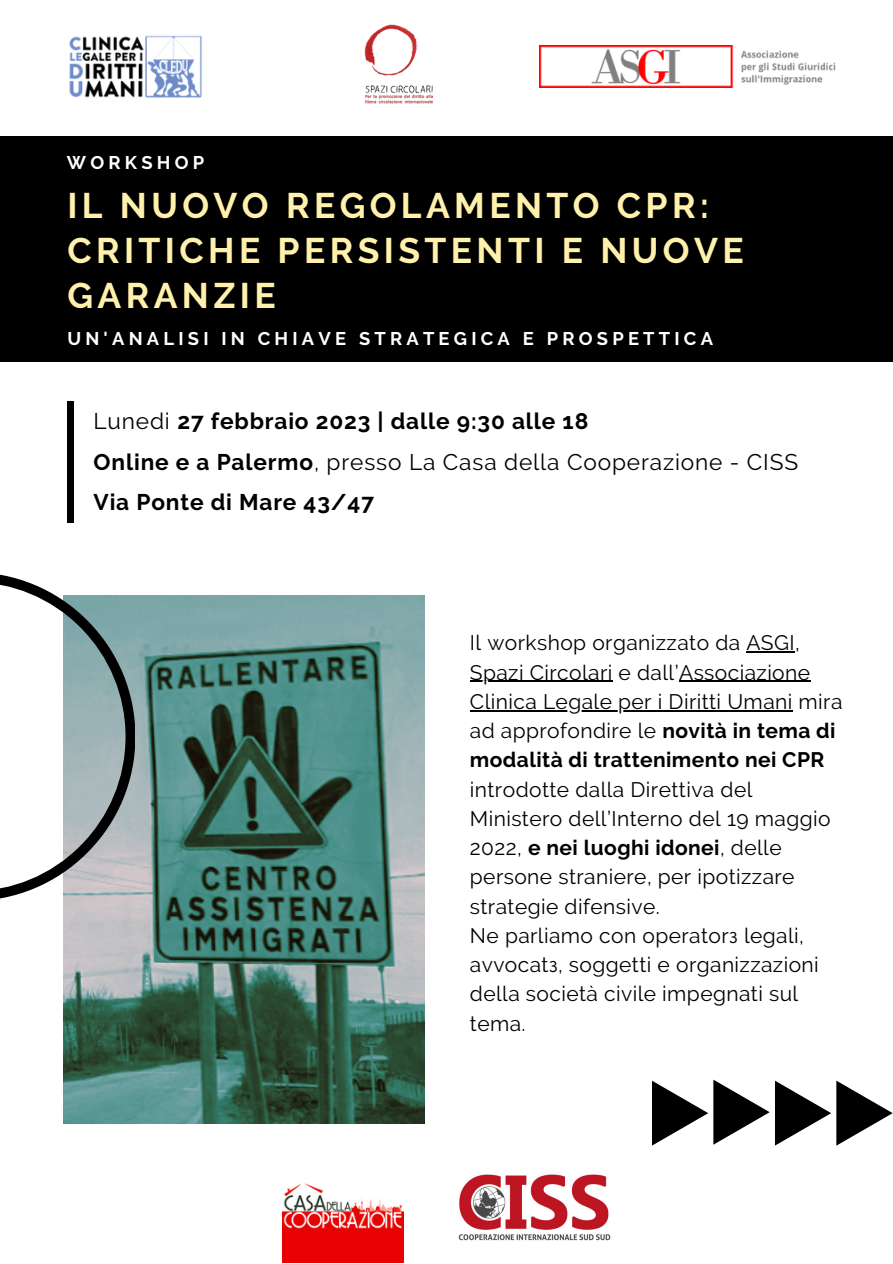
<style>
.page{position:relative;width:893px;height:1264px;background:#fff}
.page>*{position:absolute;margin:0;border:0;box-sizing:border-box;transform-origin:0 0}
.t1{font:700 35.4px/45px "Raleway";letter-spacing:.125em;color:#fff1ac}
.t2{font:700 22.65px/40.5px "Raleway";letter-spacing:.04em;color:#000}
.t3{font:21px/29.2px "Raleway";letter-spacing:.02em;color:#000}
.t4{font:700 18.3px "Raleway";letter-spacing:.23em;color:#fff}
.s1{font-weight:400}
.s2{font-weight:700}
</style>
<div class="page">
<img style="left:64px;top:595px;width:360px;height:528px">
<svg style="left:652px;top:1079px;width:240px;height:66px"></svg>
<img style="left:539px;top:46px;width:297px;height:41px">
<img style="left:69px;top:35px;width:133px;height:63px">
<svg style="left:0;top:574px;width:135px;height:326px"></svg>
<img style="left:364px;top:25px;width:69px;height:78px">
<div style="left:67px;top:401px;width:7px;height:121px;background:#000"></div>
<img style="left:458px;top:1174px;width:153px;height:67px">
<img style="left:282px;top:1183px;width:122px;height:79px">
<div style="left:0;top:136px;width:892px;height:226px;background:#000"></div>
<hr style="left:746px;top:651px;width:49px;height:1px;background:#000">
<hr style="left:470px;top:680px;width:143px;height:2px;background:#000">
<hr style="left:679px;top:680px;width:131px;height:2px;background:#000">
<hr style="left:470px;top:710px;width:322px;height:1px;background:#000">
<p class="t4" style="left:67px;top:152px;width:139px">WORKSHOP</p>
<h1 class="t1" style="left:67px;top:183px;width:677px">IL NUOVO REGOLAMENTO CPR:<br>CRITICHE PERSISTENTI E NUOVE<br>GARANZIE</h1>
<p class="t4" style="left:67px;top:328px;width:647px">UN'ANALISI IN CHIAVE STRATEGICA E PROSPETTICA</p>
<p class="t2" style="left:93px;top:401px;width:706px"><span class="s1">Lunedi</span> 27 febbraio 2023 | dalle 9:30 alle 18<br>Online e a Palermo<span class="s1">, presso La Casa della Cooperazione - CISS<br></span>Via Ponte di Mare 43/47</p>
<p class="t3" style="left:470px;top:628px;width:374px">Il workshop organizzato da ASGI, Spazi Circolari e dall’Associazione Clinica Legale per i Diritti Umani mira ad approfondire le <span class="s2">novità in tema di modalità di trattenimento nei CPR</span></p>
<p class="t3" style="left:470px;top:774px;width:362px">introdotte dalla Direttiva del<br>Ministero dell’Interno del 19 maggio<br>2022, <span class="s2">e nei luoghi idonei</span>, delle persone straniere, per ipotizzare strategie difensive.<br>Ne parliamo con operatorз legali, avvocatз, soggetti e organizzazioni della società civile impegnati sul tema.</p>
</div>
